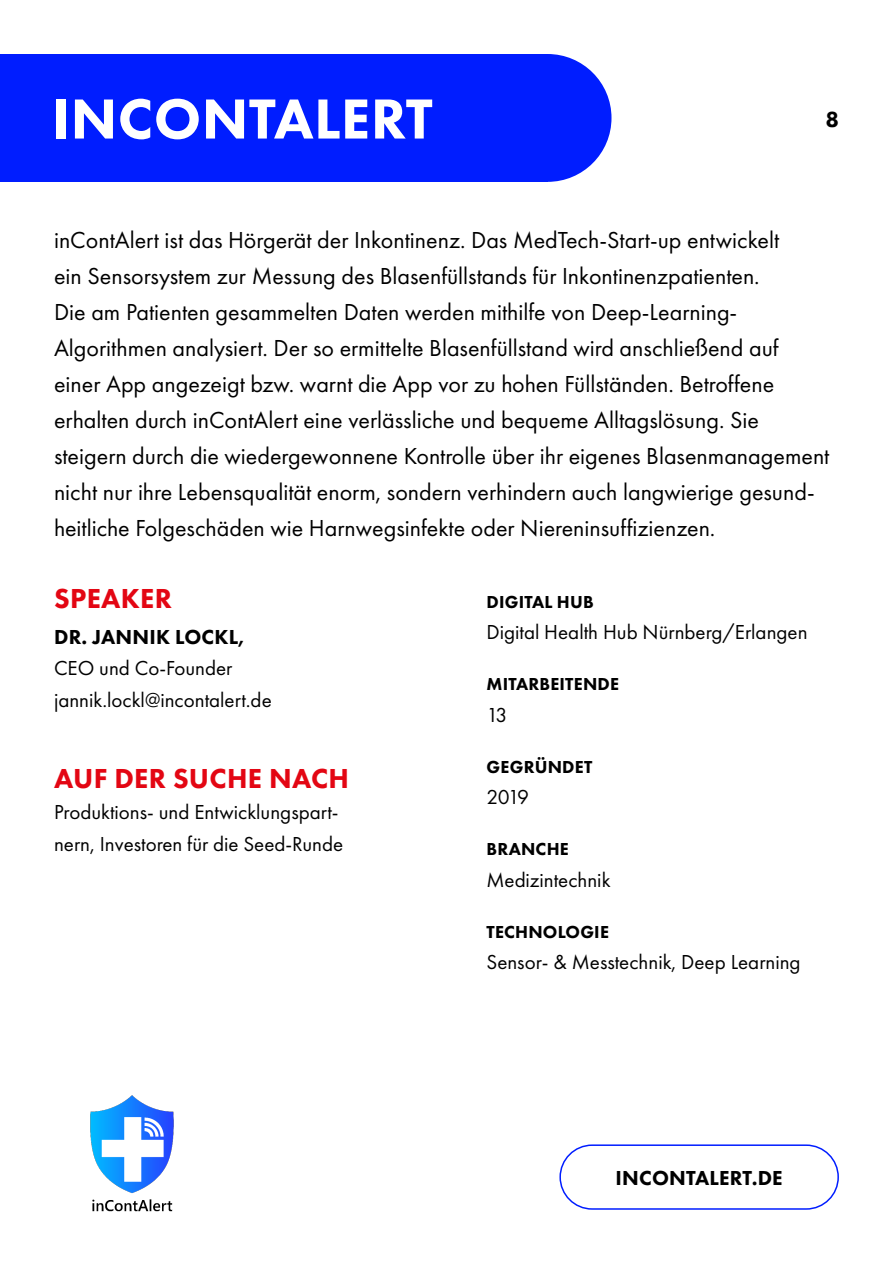
<style>
.page{position:relative;width:893px;height:1263px;background:#fff}
.page>*{position:absolute;margin:0;border:0;box-sizing:border-box;transform-origin:0 0}
.Inhalt_StartUps{font:800 58.5px "Futura PT";letter-spacing:.01em;color:#fff}
.t1{font:800 28.5px "Futura PT";letter-spacing:.01em;color:#e30613}
.fließ_3{font:24px/36px "Futura PT";color:#000}
.t2{font:800 22.65px "Futura PT";color:#000}
.Fließtext_Raster{font:21px/31.5px "Futura PT";color:#000}
.Fließtext{font:21px "Futura PT";color:#000}
.t3{font:800 21px "Futura PT";letter-spacing:.01em;color:#000}
.t4{font:800 18px "Futura PT";letter-spacing:.01em;color:#000}
</style>
<div class="page">
<div style="left:559px;top:1144px;width:280px;height:66px;border:2px solid #001dff;border-radius:32px"></div>
<div style="left:0;top:54px;width:548px;height:128px;background:#001dff"></div>
<img style="left:90px;top:1095px;width:84px;height:117px">
<div style="left:484px;top:54px;width:127px;height:128px;background:#001dff;border-radius:50%"></div>
<p class="Inhalt_StartUps" style="left:52px;top:82px;width:382px">INCONTALERT</p>
<p class="t2" style="left:825px;top:105px;width:15px">8</p>
<p class="fließ_3" style="left:54px;top:221px;width:727px">inContAlert ist das Hörgerät der Inkontinenz. Das MedTech-Start-up entwickelt ein Sensorsystem zur Messung des Blasenfüllstands für Inkontinenzpatienten.<br>Die am Patienten gesammelten Daten werden mithilfe von Deep-Learning-Algorithmen analysiert. Der so ermittelte Blasenfüllstand wird anschließend auf einer App angezeigt bzw. warnt die App vor zu hohen Füllständen. Betroffene erhalten durch inContAlert eine verlässliche und bequeme Alltagslösung. Sie</p>
<p class="fließ_3" style="left:54px;top:437px;width:777px">steigern durch die wiedergewonnene Kontrolle über ihr eigenes Blasenmanagement nicht nur ihre Lebensqualität enorm, sondern verhindern auch langwierige gesund&shy;heitliche Folgeschäden wie Harnwegsinfekte oder Niereninsuffizienzen.</p>
<p class="t1" style="left:54px;top:580px;width:119px">SPEAKER</p>
<p class="t3" style="left:54px;top:623px;width:191px">DR. JANNIK LOCKL,</p>
<p class="Fließtext_Raster" style="left:54px;top:652px;width:180px">CEO und Co-Founder</p>
<p class="Fließtext_Raster" style="left:54px;top:684px;width:219px">jannik.lockl@incontalert.de</p>
<p class="t1" style="left:54px;top:760px;width:296px">AUF DER SUCHE NACH</p>
<p class="Fließtext_Raster" style="left:54px;top:796px;width:291px">Produktions- und Entwicklungspart&shy;nern, Investoren für die Seed-Runde</p>
<p class="t4" style="left:487px;top:590px;width:109px">DIGITAL HUB</p>
<p class="Fließtext" style="left:486px;top:620px;width:323px">Digital Health Hub Nürnberg/Erlangen</p>
<p class="t4" style="left:487px;top:673px;width:134px">MITARBEITENDE</p>
<p class="Fließtext" style="left:486px;top:702px;width:22px">13</p>
<p class="t4" style="left:487px;top:755px;width:107px">GEGRÜNDET</p>
<p class="Fließtext" style="left:486px;top:785px;width:44px">2019</p>
<p class="t4" style="left:487px;top:838px;width:84px">BRANCHE</p>
<p class="Fließtext" style="left:486px;top:867px;width:126px">Medizintechnik</p>
<p class="t4" style="left:487px;top:920px;width:124px">TECHNOLOGIE</p>
<p class="Fließtext" style="left:486px;top:950px;width:316px">Sensor- &amp; Messtechnik, Deep Learning</p>
<p class="t3" style="left:615px;top:1165px;width:169px">INCONTALERT.DE</p>
</div>
